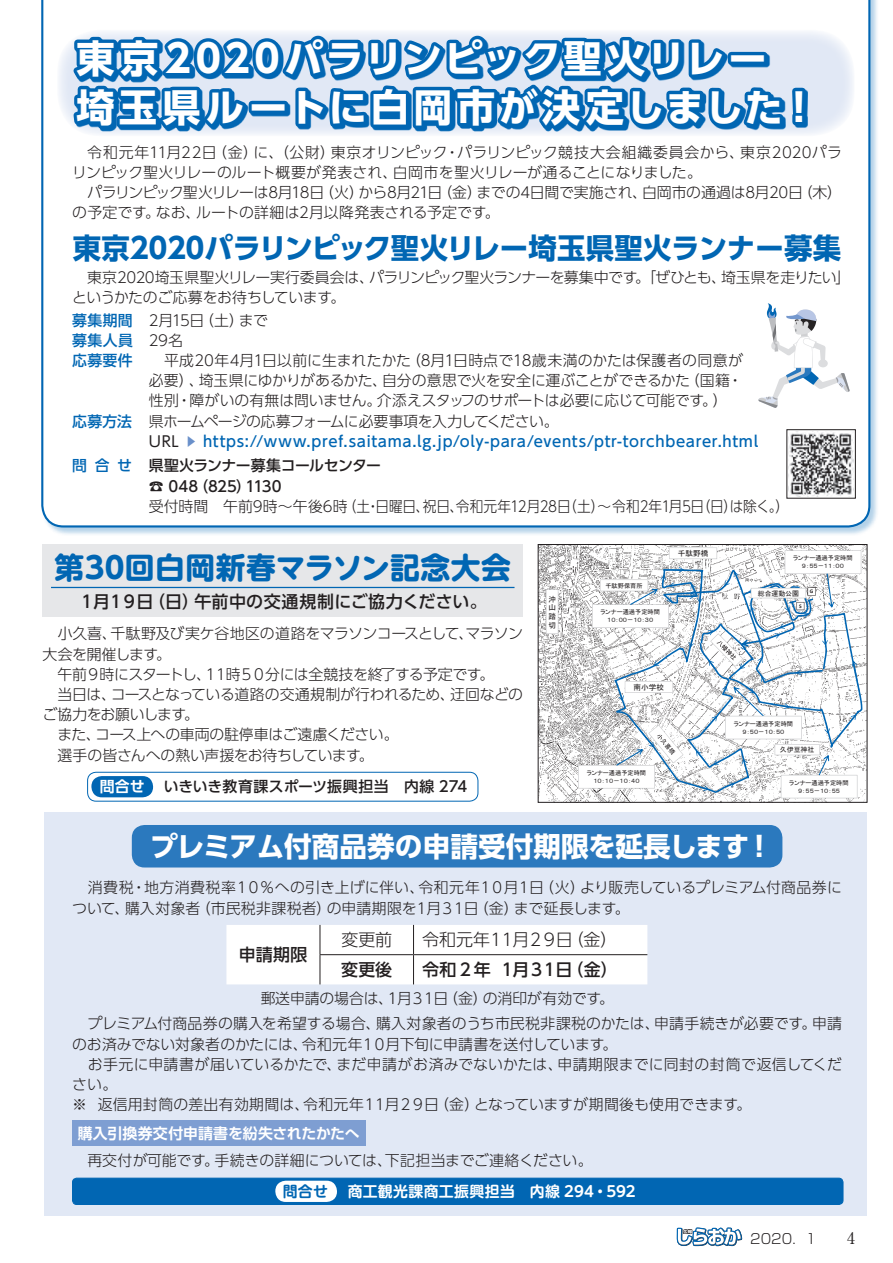
<style>
.page{position:relative;width:893px;height:1263px;background:#fff}
.page>*{position:absolute;margin:0;border:0;box-sizing:border-box;transform-origin:0 0}
.t1{font:700 38.25px/48.9px "UD Shin Go Pro";letter-spacing:.095em;color:#fff}
.t2{font:700 29.7px "UD Shin M Go Pro";letter-spacing:-.005em;color:#0166b3}
.t3{font:700 28.65px "UD Shin Go Pro";letter-spacing:-.015em;color:#0166b3}
.t4{font:700 27.6px "UD Shin Go Pro";color:#fff}
.t5{font:500 16.95px "UD Shin Go Pro";letter-spacing:.015em;color:#231f20}
.t6{font:300 16.95px "UD Shin Go Pro";letter-spacing:-.14em;color:#231f20}
.t7{font:500 16.95px "UD Shin Go Pro";letter-spacing:-.09em;color:#231f20}
.t8{font:300 16.95px "UD Shin Go Pro";letter-spacing:-.11em;color:#231f20}
.t9{font:15.9px "Ryumin Pro";color:#231f20}
.t10{font:300 14.85px/20.2px "UD Shin Go Pro";letter-spacing:-.015em;color:#231f20}
.t11{font:300 14.85px/20.2px "UD Shin Go Pro";letter-spacing:.005em;color:#231f20}
.t12{font:500 14.85px "UD Shin Go Pro";letter-spacing:.045em;color:#0166b3}
.t13{font:300 14.85px "UD Shin Go Pro";letter-spacing:-.055em;color:#231f20}
.t14{font:700 14.85px "UD Shin M Go Pro De";letter-spacing:.025em;color:#fff}
.t15{font:700 14.85px "UD Shin Go Pro De";color:#fff}
.t16{font:500 14.85px "UD Shin Go Pro";letter-spacing:.005em;color:#231f20}
.t17{font:300 13.8px "Shin Go Pro";color:#231f20}
.t18{font:7.65px/8.9px "MS P Gothic";color:#231f20;text-align:justify}
.t19{font:6.9px "MS P Gothic";color:#231f20}
.t20{font:6.15px/7.9px "MS P Gothic";color:#231f20;text-align:center}
.t21{font:700 5.55px "Calibri";color:#231f20}
.s1{font-weight:500;color:#0166b3}
.s2{font-weight:400;color:#231f20}
.s3{font-size:11.85px;color:#6990ca}
.s4{font-weight:500}
.s5{color:#0166b3}
</style>
<div class="page">
<svg style="left:676px;top:1227px;width:67px;height:20px"></svg>
<div style="left:41px;top:0;width:838px;height:536px;background:#0166b3;opacity:.3"></div>
<svg style="left:41px;top:0;width:829px;height:527px"></svg>
<div style="left:44px;top:812px;width:823px;height:404px;background:#e1e8f5"></div>
<svg style="left:57px;top:30px;width:797px;height:106px;fill:#e7edf7"></svg>
<div style="left:72px;top:1178px;width:771px;height:26px;background:#0166b3;border-radius:4px"></div>
<div style="left:72px;top:1178px;width:771px;height:27px;border:1px solid #0166b3;border-radius:4px"></div>
<div style="left:275px;top:1181px;width:62px;height:21px;background:#fff;border-radius:11px"></div>
<svg style="left:67px;top:32px;width:742px;height:105px;background:#5d9bce"></svg>
<div style="left:226px;top:925px;width:421px;height:59px;background:#fff"></div>
<div style="left:72px;top:1120px;width:294px;height:26px;background:#7e9ed2"></div>
<div style="left:87px;top:772px;width:391px;height:29px;border:1px solid #0166b3;border-radius:9px"></div>
<div style="left:91px;top:776px;width:62px;height:21px;background:#0166b3;border-radius:11px"></div>
<div style="left:43px;top:544px;width:480px;height:73px;background:#e6e7e9"></div>
<hr style="left:51px;top:587px;width:463px;height:1px;background:#0166b3">
<div style="left:132px;top:825px;width:650px;height:42px;background:#2b79be;border-radius:13px"></div>
<img style="left:540px;top:546px;width:325px;height:46px">
<svg style="left:540px;top:592px;width:325px;height:55px"></svg>
<svg style="left:540px;top:647px;width:325px;height:54px"></svg>
<svg style="left:540px;top:701px;width:325px;height:54px"></svg>
<svg style="left:540px;top:755px;width:325px;height:45px"></svg>
<svg style="left:546px;top:589px;width:12px;height:45px"></svg>
<svg style="left:578px;top:547px;width:284px;height:251px"></svg>
<div style="left:538px;top:544px;width:329px;height:258px;border:1px solid #231f20"></div>
<svg style="left:758px;top:303px;width:92px;height:105px"></svg>
<img style="left:789px;top:431px;width:64px;height:65px">
<p class="t1" style="left:77px;top:33px;width:743px">東京2020パラリンピック聖火リレー<br>埼玉県ルートに白岡市が決定しました！</p>
<p class="t10" style="left:72px;top:141px;width:771px">　令和元年11月22日（金）に、（公財）東京オリンピック・パラリンピック競技大会組織委員会から、東京2020パラリンピック聖火リレーのルート概要が発表され、白岡市を聖火リレーが通ることになりました。<br>　パラリンピック聖火リレーは8月18日（火）から8月21日（金）までの4日間で実施され、白岡市の通過は8月20日（木）の予定です。なお、ルートの詳細は2月以降発表される予定です。</p>
<p class="t3" style="left:73px;top:225px;width:770px">東京２０２０パラリンピック聖火リレー埼玉県聖火ランナー募集</p>
<p class="t10" style="left:72px;top:267px;width:780px">　東京2020埼玉県聖火リレー実行委員会は、パラリンピック聖火ランナーを募集中です。「ぜひとも、埼玉県を走りたい」というかたのご応募をお待ちしています。</p>
<p class="t10" style="left:72px;top:309px;width:197px"><span class="s1">募集期間</span> 2月15日（土）まで<span class="s1">募集人員</span> 29名<br><span class="s1">応募要件</span></p>
<p class="t11" style="left:164px;top:350px;width:580px">平成20年4月1日以前に生まれたかた（8月1日時点で18歳未満のかたは保護者の同意が</p>
<p class="t10" style="left:149px;top:370px;width:595px">必要）、埼玉県にゆかりがあるかた、自分の意思で火を安全に運ぶことができるかた（国籍・</p>
<p class="t10" style="left:149px;top:390px;width:580px">性別・障がいの有無は問いません。介添えスタッフのサポートは必要に応じて可能です。）</p>
<p class="t13" style="left:72px;top:409px;width:488px"><span class="s1">応募方法</span> 県ホームページの応募フォームに必要事項を入力してください。</p>
<p class="t12" style="left:149px;top:429px;width:611px"><span class="s2">URL</span> <span class="s3">▶</span> https://www.pref.saitama.lg.jp/oly-para/events/ptr-torchbearer.html</p>
<p class="t10" style="left:149px;top:455px;width:642px;text-indent:-77px"><span class="s1">問合せ</span> <span class="s4">県聖火ランナー募集コールセンター<br>☎ 048（825）1130<br></span>受付時間　午前9時～午後6時（土・日曜日、祝日、令和元年12月28日（土）～令和2年1月5日（日）は除く。）</p>
<p class="t2" style="left:55px;top:543px;width:458px">第３０回白岡新春マラソン記念大会</p>
<p class="t5" style="left:79px;top:588px;width:410px">１月１９日（日）午前中の交通規制にご協力ください。</p>
<p class="t10" style="left:43px;top:623px;width:482px">　小久喜、千駄野及び実ケ谷地区の道路をマラソンコースとして、マラソン大会を開催します。<br>　午前９時にスタートし、１１時５０分には全競技を終了する予定です。<br>　当日は、コースとなっている道路の交通規制が行われるため、迂回などのご協力をお願いします。<br>　また、コース上への車両の駐停車はご遠慮ください。<br>　選手の皆さんへの熱い声援をお待ちしています。</p>
<p class="t18" style="left:548px;top:594px;width:9px">沖山踏切</p>
<p class="t20" style="left:605px;top:581px;width:39px">千駄野保育所</p>
<p class="t20" style="left:601px;top:608px;width:61px">ランナー通過予定時間<br>１０：００－１０：３０</p>
<p class="t18" style="left:678px;top:549px;width:32px">千駄野橋</p>
<p class="t18" style="left:633px;top:683px;width:32px">南小学校</p>
<p class="t20" style="left:793px;top:554px;width:61px">ランナー通過予定時間<br>９：５５－１１：００</p>
<p class="t19" style="left:758px;top:590px;width:43px">総合運動公園</p>
<p class="t21" style="left:799px;top:602px;width:4px">S</p>
<p class="t21" style="left:810px;top:588px;width:5px">G</p>
<p class="t20" style="left:734px;top:719px;width:61px">ランナー通過予定時間<br>９：５０－１０：５０</p>
<p class="t19" style="left:780px;top:746px;width:36px">久伊豆神社</p>
<p class="t15" style="left:100px;top:775px;width:46px">問合せ</p>
<p class="t16" style="left:164px;top:775px;width:305px">いきいき教育課スポーツ振興担当　内線 274</p>
<p class="t20" style="left:587px;top:769px;width:61px">ランナー通過予定時間<br>１０：１０－１０：４０</p>
<p class="t20" style="left:789px;top:778px;width:61px">ランナー通過予定時間<br>９：５５－１０：５５</p>
<p class="t4" style="left:150px;top:824px;width:625px">プレミアム付商品券の申請受付期限を延長します！</p>
<p class="t10" style="left:72px;top:877px;width:771px">　消費税・地方消費税率１０％への引き上げに伴い、令和元年１０月１日（火）より販売しているプレミアム付商品券について、購入対象者（市民税非課税者）の申請期限を１月３１日（金）まで延長します。</p>
<p class="t8" style="left:341px;top:926px;width:52px">変更前</p>
<p class="t6" style="left:422px;top:926px;width:197px">令和元年１１月２９日（金）</p>
<p class="t5" style="left:341px;top:956px;width:53px">変更後</p>
<p class="t7" style="left:422px;top:956px;width:197px">令和２年 １月３１日（金）</p>
<p class="t11" style="left:72px;top:1013px;width:771px">　プレミアム付商品券の購入を希望する場合、購入対象者のうち市民税非課税のかたは、申請手続きが必要です。申請のお済みでない対象者のかたには、令和元年１０月下旬に申請書を送付しています。<br>　お手元に申請書が届いているかたで、まだ申請がお済みでないかたは、申請期限までに同封の封筒で返信してください。<br>※ 返信用封筒の差出有効期間は、令和元年１１月２９日（金）となっていますが期間後も使用できます。</p>
<p class="t5" style="left:239px;top:941px;width:70px">申請期限</p>
<p class="t10" style="left:261px;top:988px;width:355px">郵送申請の場合は、１月３１日（金）の消印が有効です。</p>
<p class="t15" style="left:78px;top:1121px;width:283px">購入引換券交付申請書を紛失されたかたへ</p>
<p class="t10" style="left:72px;top:1150px;width:522px">　再交付が可能です。手続きの詳細については、下記担当までご連絡ください。</p>
<p class="t14" style="left:283px;top:1179px;width:355px"><span class="s5">問合せ</span>　 商工観光課商工振興担当　内線 294・592</p>
<p class="t17" style="left:750px;top:1228px;width:68px">2020．1</p>
<p class="t9" style="left:847px;top:1225px;width:9px">4</p>
</div>
